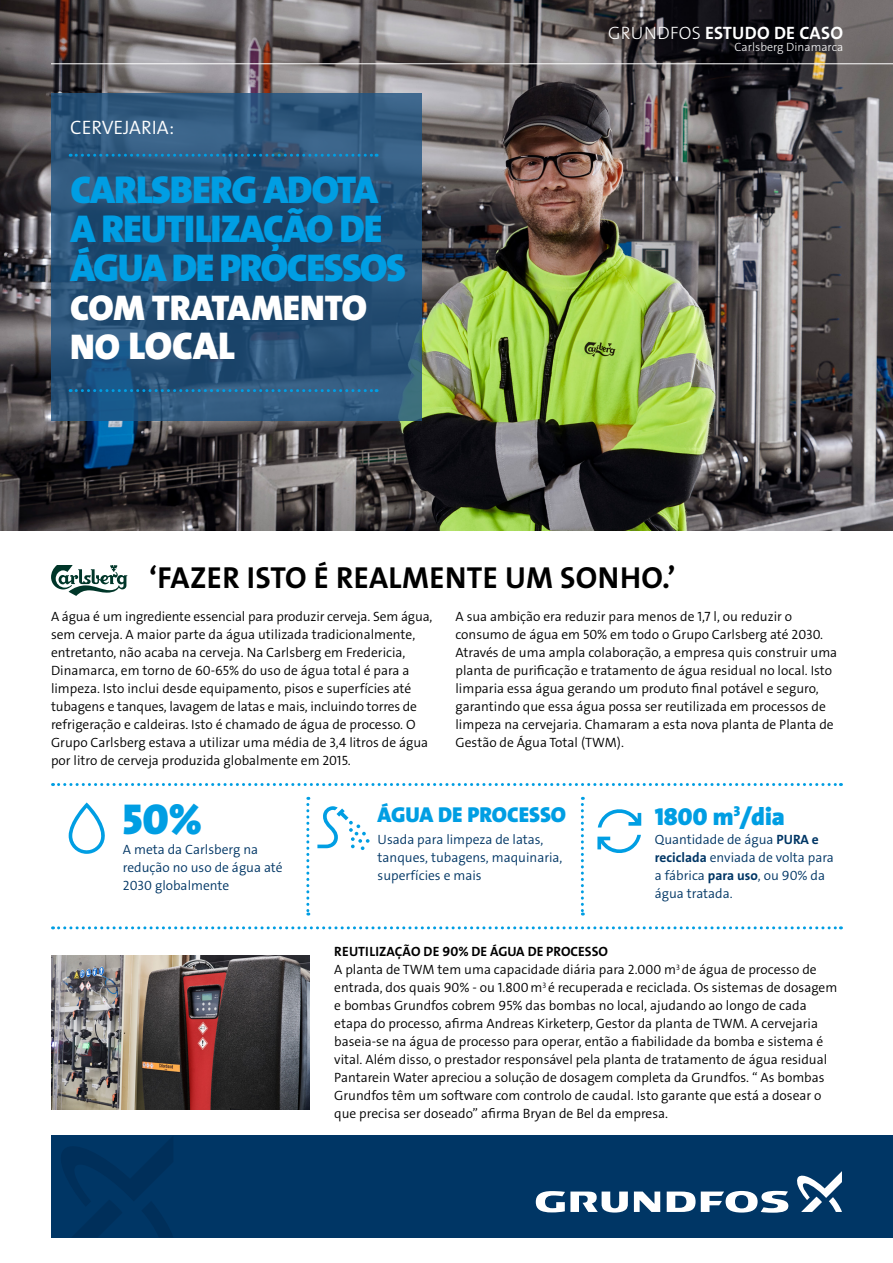
<style>
.page{position:relative;width:893px;height:1263px;background:#fff}
.page>*{position:absolute;margin:0;border:0;box-sizing:border-box;transform-origin:0 0}
.t1{font:43.5px "Grundfos The Sans V2 OT 9 BL";color:#009ee3}
.t2{font:39px/39px "Grundfos The Sans V2 OT 9 BL";letter-spacing:-.035em;color:#009ee3}
.t3{font:39px "Grundfos The Sans V2 OT 9 BL";color:#fff}
.t4{font:36px "Grundfos The Sans V2 OT 9 BL";color:#fff}
.t5{font:30.6px "Grundfos The Sans V2 OT 7 B";letter-spacing:.015em;color:#000}
.t6{font:24.6px "Grundfos The Sans V2 OT 9 BL";color:#009ee3}
.t7{font:21.6px "Grundfos The Sans V2 OT 9 BL";color:#009ee3}
.t8{font:19.5px "Grundfos The Sans V2 OT 4 SL";color:#fff}
.t9{font:18px "Grundfos The Sans V2 OT 7 B";letter-spacing:.015em;color:#fff}
.t10{font:13.5px/18px "Grundfos The Sans V2 OT 4 SL";color:#000}
.t11{font:13.5px/18px "Grundfos The Sans V2 OT 4 SL";color:#003665}
.t12{font:13.5px "Grundfos The Sans V2 OT 7 B";color:#000}
.t13{font:12px "Grundfos The Sans V2 OT 3 L";color:#fff}
.s1{font-family:"Grundfos The Sans V2 OT 3 L"}
.s2{font-size:36px}
.s3{font-family:"Grundfos The Sans V2 OT 7 B"}
</style>
<div class="page">
<img style="left:0;top:0;width:893px;height:531px">
<svg style="left:51px;top:94px;width:371px;height:327px;background:#285177"></svg>
<svg style="left:70px;top:154px;width:307px;height:3px"></svg>
<svg style="left:53px;top:783px;width:788px;height:3px"></svg>
<svg style="left:53px;top:926px;width:788px;height:3px"></svg>
<svg style="left:70px;top:389px;width:307px;height:3px"></svg>
<svg style="left:306px;top:797px;width:3px;height:118px"></svg>
<svg style="left:581px;top:797px;width:3px;height:118px"></svg>
<img style="left:51px;top:955px;width:258px;height:154px">
<svg style="left:598px;top:809px;width:43px;height:18px"></svg>
<svg style="left:597px;top:835px;width:44px;height:18px"></svg>
<svg style="left:69px;top:802px;width:36px;height:52px"></svg>
<svg style="left:317px;top:806px;width:53px;height:44px"></svg>
<svg style="left:51px;top:565px;width:77px;height:31px"></svg>
<div style="left:51px;top:1135px;width:842px;height:102px;background:#003665"></div>
<svg style="left:634px;top:1191px;width:26px;height:21px"></svg>
<svg style="left:536px;top:1191px;width:92px;height:21px"></svg>
<svg style="left:667px;top:1191px;width:121px;height:22px"></svg>
<svg style="left:797px;top:1171px;width:45px;height:41px"></svg>
<svg style="left:61px;top:1137px;width:112px;height:100px"></svg>
<hr style="left:51px;top:63px;width:842px;height:1px;background:#fff">
<h3 class="t9" style="left:608px;top:21px;width:236px"><span class="s1">GRUNDFOS</span> ESTUDO DE CASO</h3>
<h3 class="t8" style="left:70px;top:114px;width:106px">CERVEJARIA:</h3>
<h2 class="t2" style="left:70px;top:171px;width:337px">CARLSBERG ADOTA<br>A REUTILIZAÇÃO DE<br>ÁGUA DE PROCESSOS</h2>
<h3 class="t4" style="left:70px;top:285px;width:298px">COM TRATAMENTO</h3>
<h2 class="t3" style="left:70px;top:321px;width:166px"><span class="s2">NO</span> LOCAL</h2>
<p class="t13" style="left:735px;top:39px;width:110px">Carlsberg Dinamarca</p>
<h3 class="t5" style="left:149px;top:558px;width:528px">‘FAZER ISTO É REALMENTE UM SONHO.’</h3>
<p class="t10" style="left:51px;top:608px;width:383px">A água é um ingrediente essencial para produzir cerveja. Sem água, sem cerveja. A maior parte da água utilizada tradicionalmente, entretanto, não acaba na cerveja. Na Carlsberg em Fredericia, Dinamarca, em torno de 60-65% do uso de água total é para a limpeza. Isto inclui desde equipamento, pisos e superfícies até tubagens e tanques, lavagem de latas e mais, incluindo torres de refrigeração e caldeiras. Isto é chamado de água de processo. O Grupo Carlsberg estava a utilizar uma média de 3,4 litros de água por litro de cerveja produzida globalmente em 2015.</p>
<p class="t10" style="left:455px;top:608px;width:383px">A sua ambição era reduzir para menos de 1,7 l, ou reduzir o consumo de água em 50% em todo o Grupo Carlsberg até 2030.<br>Através de uma ampla colaboração, a empresa quis construir uma planta de purificação e tratamento de água residual no local. Isto limparia essa água gerando um produto final potável e seguro, garantindo que essa água possa ser reutilizada em processos de limpeza na cervejaria. Chamaram a esta nova planta de Planta de Gestão de Água Total (TWM).</p>
<h1 class="t1" style="left:123px;top:791px;width:81px">50%</h1>
<h3 class="t7" style="left:378px;top:801px;width:190px">ÁGUA DE PROCESSO</h3>
<h3 class="t6" style="left:655px;top:800px;width:132px">1800 m<sup>3</sup>/dia</h3>
<p class="t11" style="left:655px;top:831px;width:181px">Quantidade de água <span class="s3">PURA e reciclada</span> enviada de volta para a fábrica <span class="s3">para uso</span>, ou 90% da água tratada.</p>
<p class="t11" style="left:378px;top:831px;width:186px">Usada para limpeza de latas, tanques, tubagens, maquinaria, superfícies e mais</p>
<p class="t11" style="left:123px;top:840px;width:161px">A meta da Carlsberg na redução no uso de água até<br>2030 globalmente</p>
<p class="t12" style="left:334px;top:943px;width:275px">REUTILIZAÇÃO DE 90% DE ÁGUA DE PROCESSO</p>
<p class="t10" style="left:334px;top:961px;width:505px">A planta de TWM tem uma capacidade diária para 2.000 m<sup>3</sup> de água de processo de entrada, dos quais 90% - ou 1.800m<sup>3</sup> é recuperada e reciclada. Os sistemas de dosagem e bombas Grundfos cobrem 95% das bombas no local, ajudando ao longo de cada etapa do processo, afirma Andreas Kirketerp, Gestor da planta de TWM. A cervejaria baseia-se na água de processo para operar, então a fiabilidade da bomba e sistema é vital. Além disso, o prestador responsável pela planta de tratamento de água residual Pantarein Water apreciou a solução de dosagem completa da Grundfos. “ As bombas Grundfos têm um software com controlo de caudal. Isto garante que está a dosear o que precisa ser doseado” afirma Bryan de Bel da empresa.</p>
</div>
